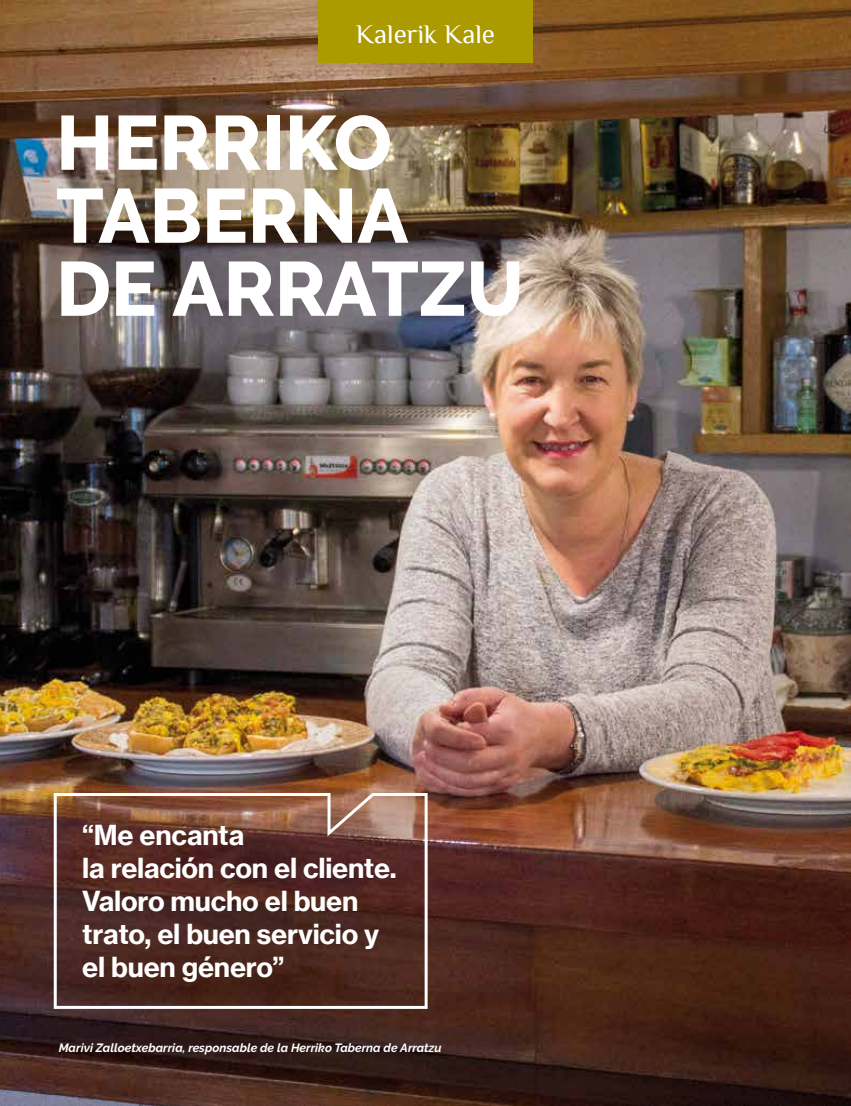
<style>
.page{position:relative;width:851px;height:1106px;background:#fff}
.page>*{position:absolute;margin:0;border:0;box-sizing:border-box;transform-origin:0 0}
.t1{font:800 76.5px/73.1px "Raleway";color:#fff}
.t2{font:27px/33px "N Haas Grotesk TX Pro 75 Bd";letter-spacing:-.01em;color:#fff}
.t3{font:27px "Philosopher";color:#fff}
.t4{font:italic 700 12px "Raleway";color:#fff}
</style>
<div class="page">
<img style="left:0;top:0;width:850px;height:1106px">
<div style="left:318px;top:0;width:214px;height:62px;background:#ab9a00"></div>
<svg style="left:52px;top:791px;width:377px;height:219px;background:#5f3a31"></svg>
<p class="t3" style="left:356px;top:20px;width:141px">Kalerik Kale</p>
<h1 class="t1" style="left:56px;top:107px;width:469px">HERRIKO<br>TABERNA<br>DE ARRATZU</h1>
<p class="t2" style="left:82px;top:818px;width:316px">“Me encanta<br>la relación con el cliente.<br>Valoro mucho el buen trato, el buen servicio y el buen género”</p>
<p class="t4" style="left:59px;top:1040px;width:384px">Marivi Zalloetxebarria, responsable de la Herriko Taberna de Arratzu</p>
</div>
